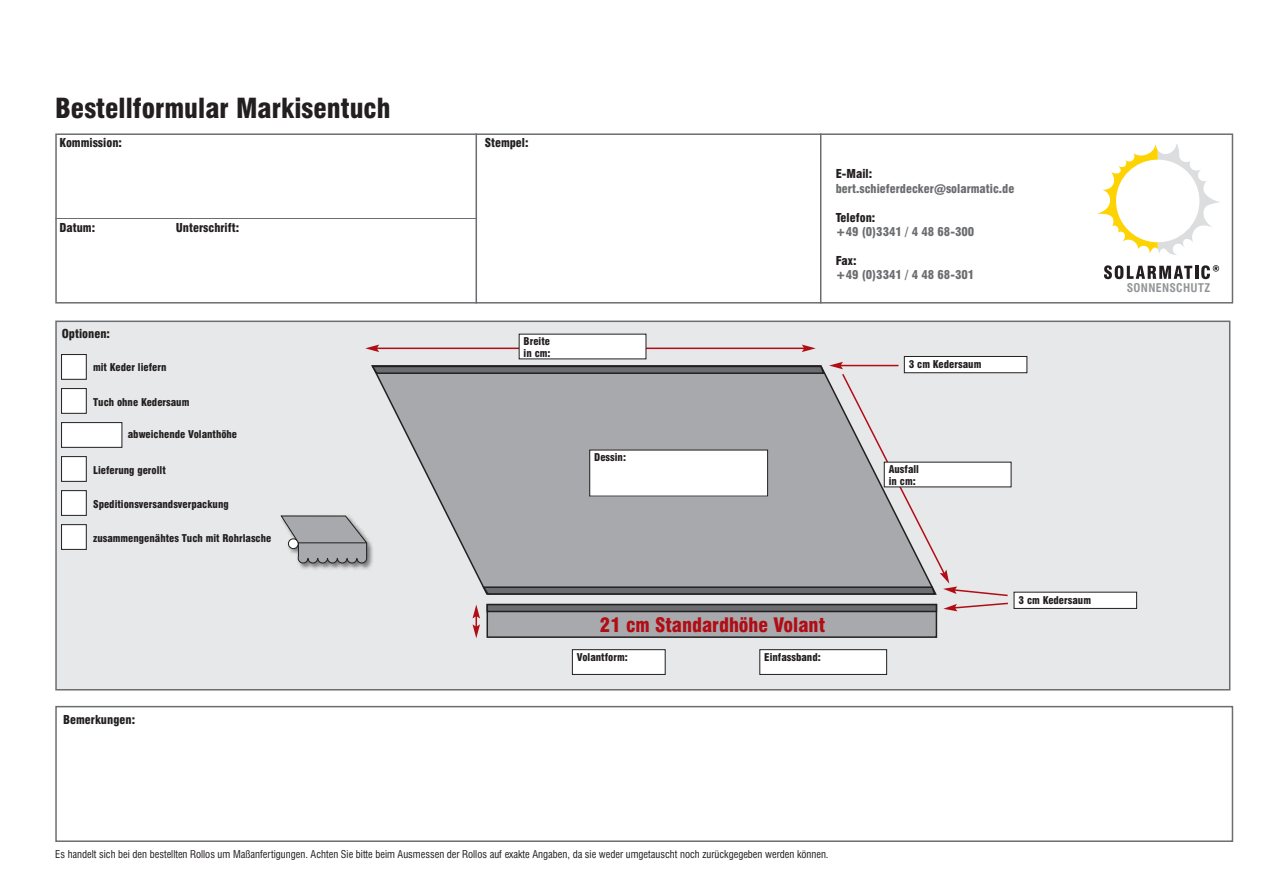
<style>
.page{position:relative;width:1263px;height:893px;background:#fff}
.page>*{position:absolute;margin:0;border:0;box-sizing:border-box;transform-origin:0 0}
.t1{font:900 condensed 27px "Swiss 721 BT";color:#231f20}
.t2{font:900 condensed 19.5px "Swiss 721 BT";color:#b00d15}
.t3{font:900 condensed 12px "Swiss 721 BT";color:#231f20}
.t4{font:900 condensed 12px "Swiss 721 BT";color:#6c6d70}
.t5{font:700 condensed 11.7px "Swiss 721 BT";letter-spacing:.025em;color:#939598}
.t6{font:900 condensed 10.5px/12px "Swiss 721 BT";color:#231f20}
.t7{font:condensed 10.5px "Swiss 721 BT";color:#231f20}
</style>
<div class="page">
<div style="left:57px;top:322px;width:1172px;height:367px;background:#e7e8e9"></div>
<div style="left:55px;top:321px;width:1175px;height:369px;border:2px solid #6c6d70"></div>
<div style="left:55px;top:706px;width:1178px;height:136px;border:2px solid #6c6d70"></div>
<div style="left:55px;top:133px;width:1178px;height:171px;border:2px solid #6c6d70"></div>
<hr style="left:475px;top:133px;width:2px;height:171px;background:#6c6d70">
<hr style="left:820px;top:133px;width:1px;height:171px;background:#6c6d70">
<hr style="left:55px;top:218px;width:421px;height:1px;background:#6c6d70">
<svg style="left:1097px;top:143px;width:122px;height:112px"></svg>
<svg style="left:1104px;top:265px;width:115px;height:14px"></svg>
<div style="left:904px;top:356px;width:123px;height:17px;background:#fff"></div>
<div style="left:904px;top:356px;width:123px;height:17px;border:1px solid #231f20"></div>
<div style="left:572px;top:650px;width:93px;height:24px;background:#fff"></div>
<div style="left:572px;top:649px;width:93px;height:26px;border:1px solid #231f20"></div>
<div style="left:760px;top:650px;width:127px;height:24px;background:#fff"></div>
<div style="left:759px;top:649px;width:128px;height:26px;border:1px solid #231f20"></div>
<div style="left:1014px;top:592px;width:122px;height:16px;background:#fff"></div>
<div style="left:1014px;top:592px;width:123px;height:17px;border:1px solid #231f20"></div>
<div style="left:62px;top:355px;width:24px;height:24px;background:#fff"></div>
<div style="left:61px;top:354px;width:26px;height:26px;border:1px solid #231f20"></div>
<div style="left:62px;top:389px;width:24px;height:24px;background:#fff"></div>
<div style="left:61px;top:388px;width:26px;height:26px;border:1px solid #231f20"></div>
<div style="left:62px;top:457px;width:24px;height:24px;background:#fff"></div>
<div style="left:61px;top:456px;width:26px;height:26px;border:1px solid #231f20"></div>
<div style="left:62px;top:491px;width:24px;height:24px;background:#fff"></div>
<div style="left:61px;top:490px;width:26px;height:26px;border:1px solid #231f20"></div>
<div style="left:62px;top:525px;width:24px;height:24px;background:#fff"></div>
<div style="left:61px;top:524px;width:26px;height:26px;border:1px solid #231f20"></div>
<div style="left:62px;top:423px;width:60px;height:24px;background:#fff"></div>
<div style="left:61px;top:422px;width:61px;height:26px;border:1px solid #231f20"></div>
<hr style="left:376px;top:348px;width:428px;height:1px;background:#b00d15">
<svg style="left:365px;top:345px;width:14px;height:7px"></svg>
<svg style="left:802px;top:345px;width:14px;height:7px"></svg>
<div style="left:519px;top:334px;width:127px;height:25px;background:#fff"></div>
<svg style="left:281px;top:362px;width:728px;height:276px"></svg>
<h1 class="t1" style="left:55px;top:93px;width:337px">Bestellformular Markisentuch</h1>
<p class="t3" style="left:60px;top:136px;width:64px">Kommission:</p>
<p class="t3" style="left:485px;top:136px;width:45px">Stempel:</p>
<p class="t3" style="left:60px;top:221px;width:37px">Datum:</p>
<p class="t3" style="left:176px;top:221px;width:65px">Unterschrift:</p>
<p class="t3" style="left:62px;top:327px;width:50px">Optionen:</p>
<p class="t6" style="left:93px;top:361px;width:75px">mit Keder liefern</p>
<p class="t6" style="left:93px;top:396px;width:98px">Tuch ohne Kedersaum</p>
<p class="t6" style="left:128px;top:428px;width:111px">abweichende Volanthöhe</p>
<p class="t6" style="left:93px;top:464px;width:74px">Lieferung gerollt</p>
<p class="t6" style="left:93px;top:498px;width:137px">Speditionsversandsverpackung</p>
<p class="t6" style="left:93px;top:532px;width:180px">zusammengenähtes Tuch mit Rohrlasche</p>
<p class="t3" style="left:63px;top:712px;width:73px">Bemerkungen:</p>
<p class="t6" style="left:524px;top:335px;width:28px">Breite in cm:</p>
<p class="t6" style="left:594px;top:451px;width:33px">Dessin:</p>
<p class="t3" style="left:836px;top:167px;width:38px">E-Mail:</p>
<p class="t4" style="left:836px;top:182px;width:180px">bert.schieferdecker@solarmatic.de</p>
<p class="t3" style="left:836px;top:210px;width:41px">Telefon:</p>
<p class="t4" style="left:836px;top:225px;width:140px">+49 (0)3341 / 4 48 68-300</p>
<p class="t3" style="left:836px;top:254px;width:22px">Fax:</p>
<p class="t4" style="left:836px;top:268px;width:140px">+49 (0)3341 / 4 48 68-301</p>
<p class="t6" style="left:909px;top:358px;width:74px">3 cm Kedersaum</p>
<p class="t6" style="left:889px;top:463px;width:32px">Ausfall in cm:</p>
<h2 class="t2" style="left:600px;top:613px;width:227px">21 cm Standardhöhe Volant</h2>
<p class="t6" style="left:577px;top:651px;width:52px">Volantform:</p>
<p class="t6" style="left:764px;top:651px;width:58px">Einfassband:</p>
<p class="t6" style="left:1018px;top:595px;width:74px">3 cm Kedersaum</p>
<p class="t5" style="left:1127px;top:281px;width:85px">SONNENSCHUTZ</p>
<p class="t7" style="left:55px;top:849px;width:775px">Es handelt sich bei den bestellten Rollos um Maßanfertigungen. Achten Sie bitte beim Ausmessen der Rollos auf exakte Angaben, da sie weder umgetauscht noch zurückgegeben werden können.</p>
</div>
